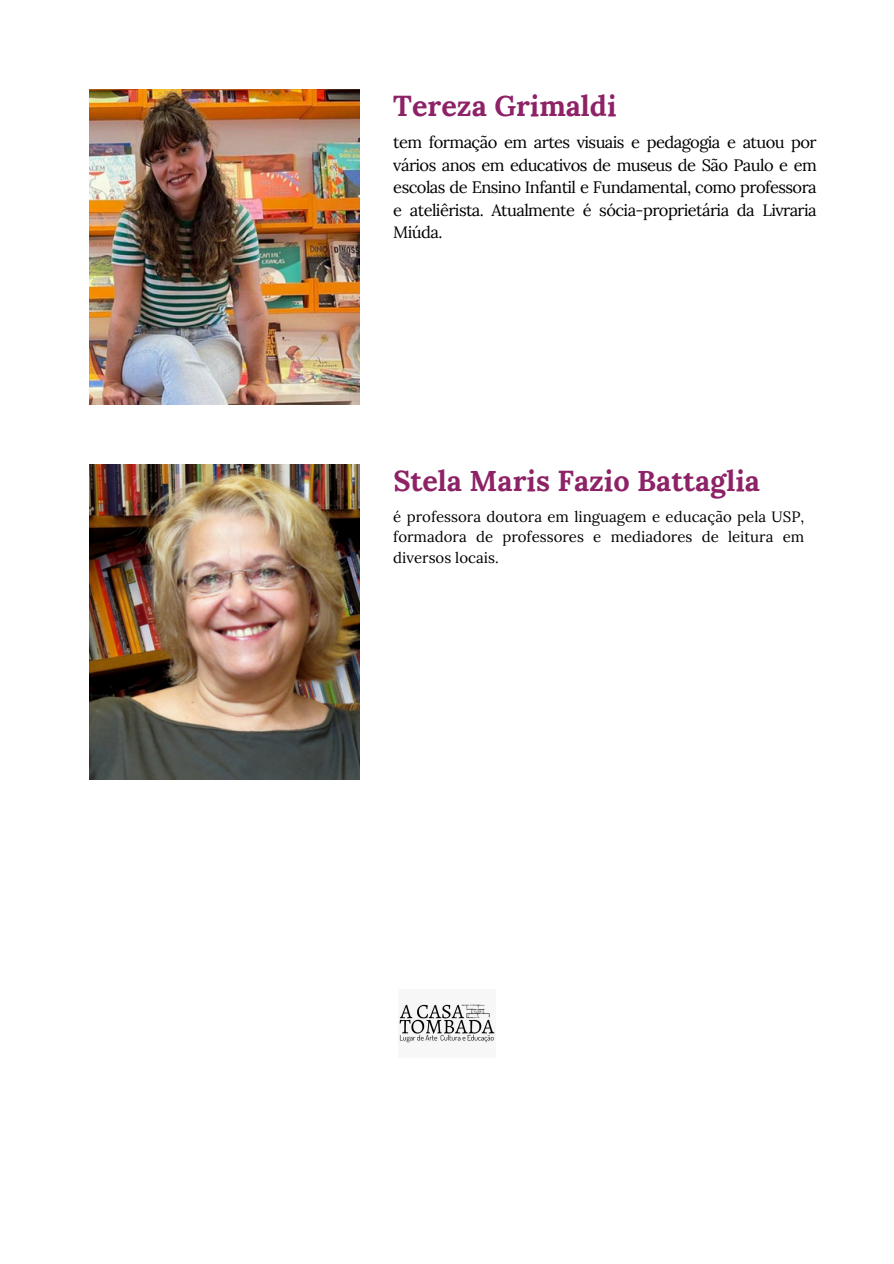
<style>
.page{position:relative;width:894px;height:1264px;background:#fff}
.page>*{position:absolute;margin:0;border:0;box-sizing:border-box;transform-origin:0 0}
.t1{font:700 28.8px "Lora";color:#8d2266}
.t2{font:16.5px/22.5px "Lora";letter-spacing:-.035em;color:#000;text-align:justify}
.t3{font:15px/20.2px "Lora";color:#000;text-align:justify}
</style>
<div class="page">
<img style="left:89px;top:89px;width:270px;height:315px">
<img style="left:399px;top:1004px;width:96px;height:39px">
<img style="left:89px;top:464px;width:270px;height:315px">
<p class="t1" style="left:393px;top:87px;width:225px">Tereza Grimaldi</p>
<h1 class="t2" style="left:393px;top:131px;width:425px">tem formação em artes visuais e pedagogia e atuou por vários anos em educativos de museus de São Paulo e em escolas de Ensino Infantil e Fundamental, como professora e ateliêrista. Atualmente é sócia-proprietária da Livraria Miúda.</h1>
<p class="t1" style="left:393px;top:461px;width:368px">Stela Maris Fazio Battaglia</p>
<p class="t3" style="left:393px;top:506px;width:412px">é professora doutora em linguagem e educação pela USP, formadora de professores e mediadores de leitura em diversos locais.</p>
</div>
